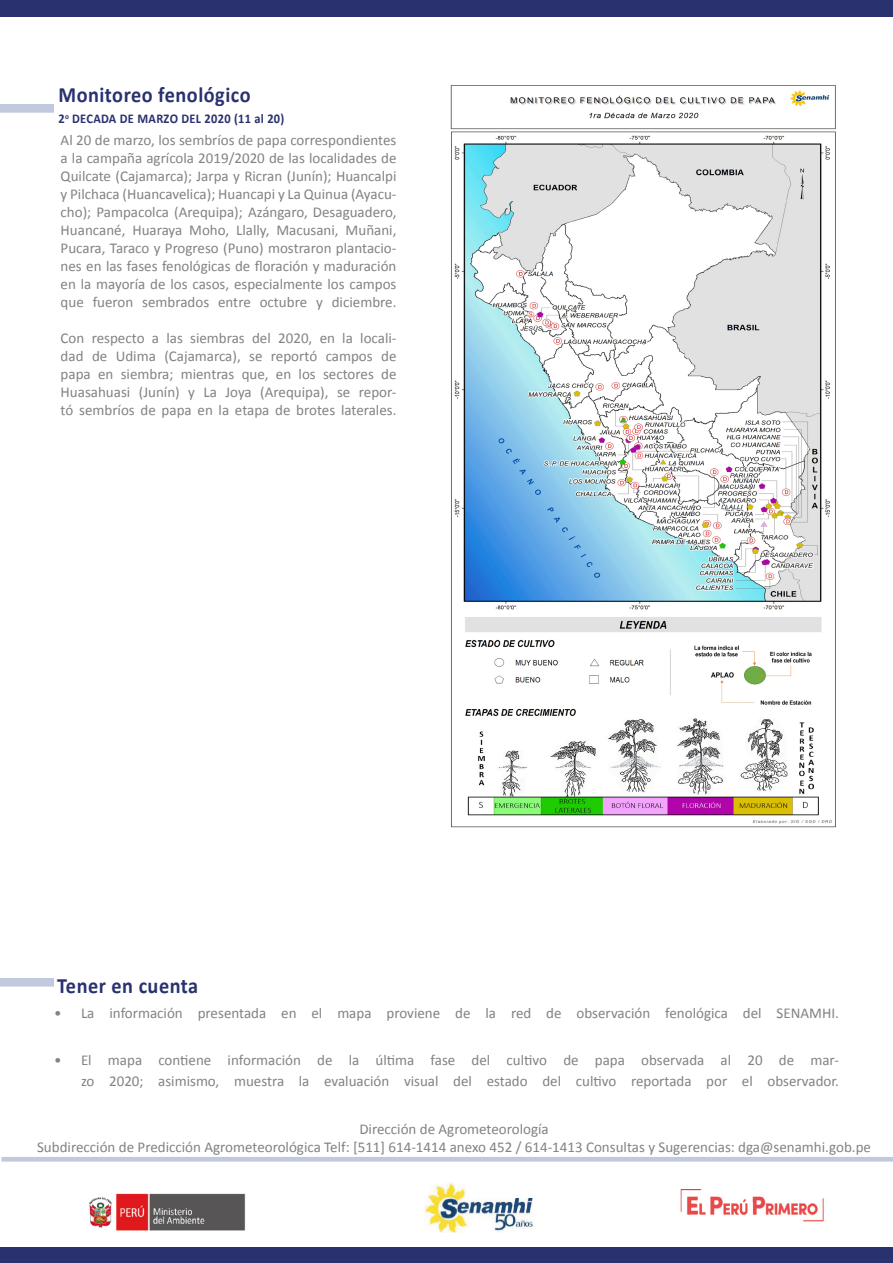
<style>
.page{position:relative;width:893px;height:1263px;background:#fff}
.page>*{position:absolute;margin:0;border:0;box-sizing:border-box;transform-origin:0 0}
.t1{font:700 21.9px "Calibri";letter-spacing:.025em;color:#29316f;scale:.93 1}
.t2{font:15px/18px "Calibri";color:#808285;text-align:justify}
.t3{font:700 13.35px "Calibri";letter-spacing:.025em;color:#29316f;scale:.93 1}
</style>
<div class="page">
<div style="left:1px;top:1px;width:891px;height:15px;background:#29316f"></div>
<div style="left:0;top:0;width:893px;height:17px;border:2px solid #29316f"></div>
<div style="left:0;top:1247px;width:893px;height:16px;background:#29316f"></div>
<div style="left:1px;top:979px;width:52px;height:7px;background:#c1c9de"></div>
<div style="left:0;top:978px;width:54px;height:8px;border:2px solid #c1c9de"></div>
<div style="left:1px;top:105px;width:52px;height:7px;background:#c1c9de"></div>
<div style="left:0;top:104px;width:54px;height:9px;border:2px solid #c1c9de"></div>
<hr style="left:1px;top:1157px;width:892px;height:4px;background:#c1c9de">
<img style="left:450px;top:85px;width:386px;height:743px">
<img style="left:89px;top:1182px;width:735px;height:50px">
<p class="t1" style="left:58px;top:81px;width:208px">Monitoreo fenológico</p>
<p class="t3" style="left:58px;top:110px;width:244px">2<sup>o</sup> DECADA DE MARZO DEL 2020 (11 al 20)</p>
<p class="t2" style="left:61px;top:131px;width:337px">Al 20 de marzo, los sembríos de papa correspondientes a la campaña agrícola 2019/2020 de las localidades de Quilcate (Cajamarca); Jarpa y Ricran (Junín); Huancalpi y Pilchaca (Huancavelica); Huancapi y La Quinua (Ayacu&shy;cho); Pampacolca (Arequipa); Azángaro, Desaguadero, Huancané, Huaraya Moho, Llally, Macusani, Muñani, Pucara, Taraco y Progreso (Puno) mostraron plantacio&shy;nes en las fases fenológicas de floración y maduración en la mayoría de los casos, especialmente los campos que fueron sembrados entre octubre y diciembre.</p>
<p class="t2" style="left:61px;top:329px;width:337px">Con respecto a las siembras del 2020, en la locali&shy;dad de Udima (Cajamarca), se reportó campos de papa en siembra; mientras que, en los sectores de Huasahuasi (Junín) y La Joya (Arequipa), se repor&shy;tó sembríos de papa en la etapa de brotes laterales.</p>
<p class="t1" style="left:57px;top:972px;width:153px">Tener en cuenta</p>
<p class="t2" style="left:54px;top:1004px;width:786px">• La información presentada en el mapa proviene de la red de observación fenológica del SENAMHI.</p>
<p class="t2" style="left:54px;top:1049px;width:786px;line-height:21px;text-align:right">• El mapa contiene información de la última fase del cultivo de papa observada al 20 de mar&shy;zo 2020; asimismo, muestra la evaluación visual del estado del cultivo reportada por el observador.</p>
<p class="t2" style="left:359px;top:1120px;width:191px">Dirección de Agrometeorología</p>
<p class="t2" style="left:37px;top:1138px;width:835px">Subdirección de Predicción Agrometeorológica Telf: [511] 614-1414 anexo 452 / 614-1413 Consultas y Sugerencias: dga@senamhi.gob.pe</p>
</div>
